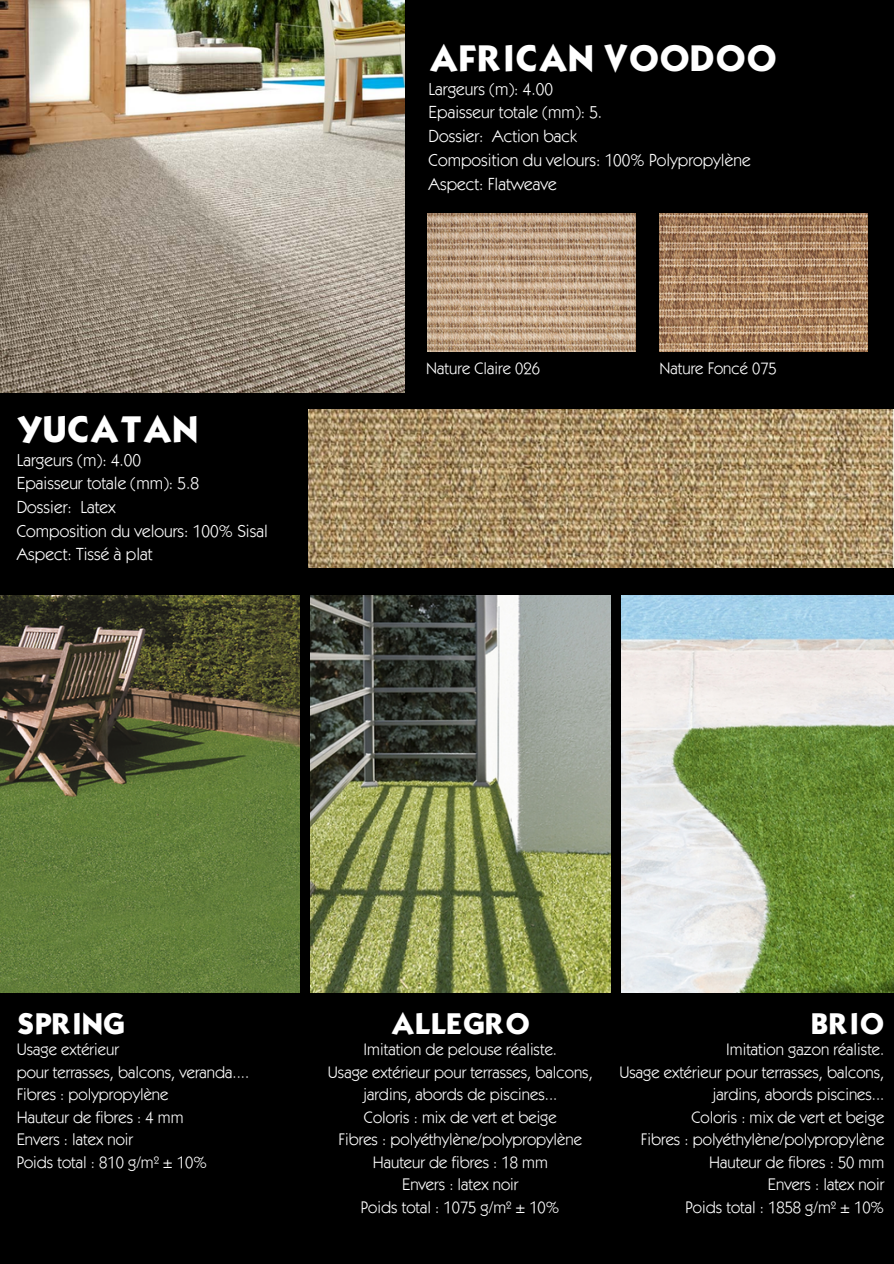
<style>
.page{position:relative;width:894px;height:1264px;background:#fff}
.page>*{position:absolute;margin:0;border:0;box-sizing:border-box;transform-origin:0 0}
.t1{font:700 31.5px "Kabel";color:#fff}
.t2{font:700 25.5px "Kabel";color:#fff}
.t3{font:17.25px/23.7px "ITC Kabel Std";color:#fff}
.t4{font:16.5px/22.5px "ITC Kabel Std";color:#fff}
</style>
<div class="page">
<div style="left:0;top:0;width:893px;height:1263px;background:#000"></div>
<img style="left:0;top:595px;width:299px;height:397px">
<img style="left:310px;top:595px;width:300px;height:397px">
<img style="left:621px;top:595px;width:272px;height:397px">
<img style="left:0;top:0;width:404px;height:393px">
<img style="left:427px;top:213px;width:208px;height:138px">
<img style="left:659px;top:213px;width:208px;height:138px">
<img style="left:308px;top:410px;width:585px;height:157px">
<h1 class="t1" style="left:17px;top:407px;width:183px">YUCATAN</h1>
<p class="t3" style="left:17px;top:450px;width:253px">Largeurs (m): 4.00<br>Epaisseur totale (mm): 5.8<br>Dossier: Latex<br>Composition du velours: 100% Sisal<br>Aspect: Tissé à plat</p>
<h1 class="t1" style="left:428px;top:36px;width:350px">AFRICAN VOODOO</h1>
<p class="t3" style="left:428px;top:79px;width:323px">Largeurs (m): 4.00<br>Epaisseur totale (mm): 5.<br>Dossier: Action back<br>Composition du velours: 100% Polypropylène<br>Aspect: Flatweave</p>
<p class="t4" style="left:426px;top:359px;width:115px">Nature Claire 026</p>
<p class="t4" style="left:659px;top:359px;width:119px">Nature Foncé 075</p>
<h2 class="t2" style="left:17px;top:1005px;width:110px">SPRING</h2>
<p class="t4" style="left:17px;top:1040px;width:234px">Usage extérieur<br>pour terrasses, balcons, veranda....<br>Fibres : polypropylène<br>Hauteur de fibres : 4 mm<br>Envers : latex noir<br>Poids total : 810 g/m² ± 10%</p>
<h2 class="t2" style="left:390px;top:1005px;width:141px">ALLEGRO</h2>
<p class="t4" style="left:328px;top:1040px;width:266px;text-align:center">Imitation de pelouse réaliste.<br>Usage extérieur pour terrasses, balcons, jardins, abords de piscines...<br>Coloris : mix de vert et beige<br>Fibres : polyéthylène/polypropylène<br>Hauteur de fibres : 18 mm<br>Envers : latex noir<br>Poids total : 1075 g/m² ± 10%</p>
<h2 class="t2" style="left:811px;top:1005px;width:74px">BRIO</h2>
<p class="t4" style="left:619px;top:1040px;width:266px;text-align:right">Imitation gazon réaliste.<br>Usage extérieur pour terrasses, balcons, jardins, abords piscines...<br>Coloris : mix de vert et beige<br>Fibres : polyéthylène/polypropylène<br>Hauteur de fibres : 50 mm<br>Envers : latex noir<br>Poids total : 1858 g/m² ± 10%</p>
</div>
